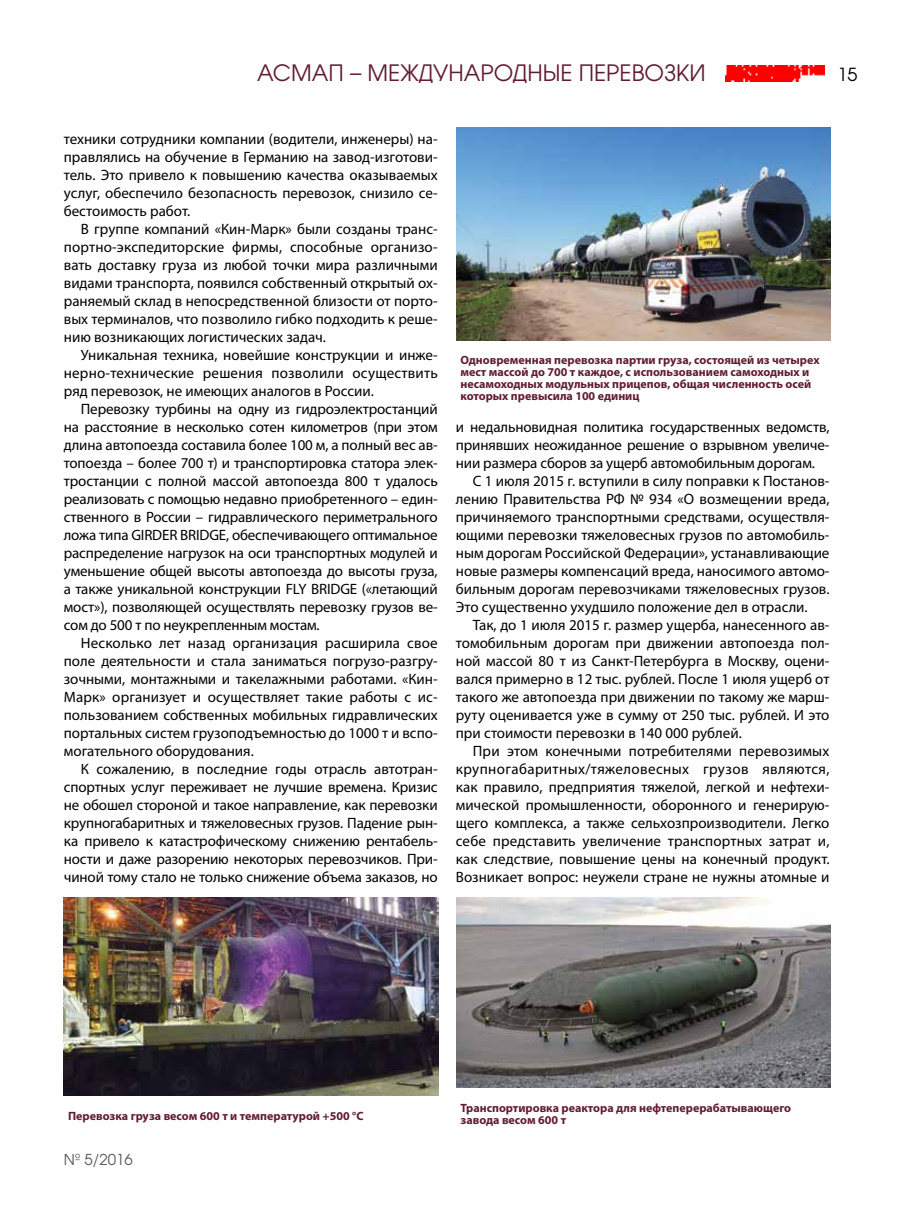
<style>
.page{position:relative;width:915px;height:1212px;background:#fff}
.page>*{position:absolute;margin:0;border:0;box-sizing:border-box;transform-origin:0 0}
.t1{font:22.5px "AG Avalanche C";color:#621c31}
.t2{font:18px "AG Avalanche C";color:#000}
.t3{font:15px/18px "Myriad Pro";color:#000;text-align:justify}
.t4{font:15px "Myriad Pro";letter-spacing:.025em;color:#000}
.t5{font:15px "AG Avalanche C";color:#58595b}
.t6{font:700 12px/12px "Myriad Pro";color:#621c31}
</style>
<div class="page">
<img style="left:725px;top:65px;width:99px;height:17px">
<img style="left:64px;top:897px;width:374px;height:199px">
<img style="left:456px;top:128px;width:374px;height:212px">
<img style="left:456px;top:897px;width:374px;height:190px">
<h1 class="t1" style="left:257px;top:59px;width:450px">АСМАП – МЕЖДУНАРОДНЫЕ ПЕРЕВОЗКИ</h1>
<p class="t2" style="left:837px;top:63px;width:21px">15</p>
<p class="t3" style="left:64px;top:130px;width:375px">техники сотрудники компании (водители, инженеры) на&shy;правлялись на обучение в Германию на завод-изготови&shy;тель. Это привело к повышению качества оказываемых услуг, обеспечило безопасность перевозок, снизило се&shy;бестоимость работ.</p>
<p class="t3" style="left:64px;top:220px;width:375px;text-indent:17px">В группе компаний «Кин-Марк» были созданы транс&shy;портно-экспедиторские фирмы, способные организо&shy;вать доставку груза из любой точки мира различными видами транспорта, появился собственный открытый ох&shy;раняемый склад в непосредственной близости от порто&shy;вых терминалов, что позволило гибко подходить к реше&shy;нию возникающих логистических задач.</p>
<p class="t3" style="left:64px;top:346px;width:375px;text-indent:17px">Уникальная техника, новейшие конструкции и инже&shy;нерно-технические решения позволили осуществить ряд перевозок, не имеющих аналогов в России.</p>
<p class="t3" style="left:64px;top:400px;width:375px;text-indent:17px">Перевозку турбины на одну из гидроэлектростанций на расстояние в несколько сотен километров (при этом длина автопоезда составила более 100 м, а полный вес ав&shy;топоезда – более 700 т) и транспортировка статора элек&shy;тростанции с полной массой автопоезда 800 т удалось реализовать с помощью недавно приобретенного – един&shy;ственного в России – гидравлического периметрального ложа типа GIRDER BRIDGE, обеспечивающего оптимальное распределение нагрузок на оси транспортных модулей и уменьшение общей высоты автопоезда до высоты груза, а также уникальной конструкции FLY BRIDGE («летающий мост»), позволяющей осуществлять перевозку грузов ве&shy;сом до 500 т по неукрепленным мостам.</p>
<p class="t3" style="left:64px;top:634px;width:375px;text-indent:17px">Несколько лет назад организация расширила свое поле деятельности и стала заниматься погрузо-разгру&shy;зочными, монтажными и такелажными работами. «Кин-Марк» организует и осуществляет такие работы с ис&shy;пользованием собственных мобильных гидравлических портальных систем грузоподъемностью до 1000 т и вспо&shy;могательного оборудования.</p>
<p class="t3" style="left:64px;top:760px;width:375px;text-indent:17px">К сожалению, в последние годы отрасль автотран&shy;спортных услуг переживает не лучшие времена. Кризис не обошел стороной и такое направление, как перевозки крупногабаритных и тяжеловесных грузов. Падение рын&shy;ка привело к катастрофическому снижению рентабель&shy;ности и даже разорению некоторых перевозчиков. При&shy;чиной тому стало не только снижение объема заказов, но</p>
<p class="t6" style="left:460px;top:354px;width:360px">Одновременная перевозка партии груза, состоящей из четырех мест массой до 700 т каждое, с использованием самоходных и несамоходных модульных прицепов, общая численность осей которых превысила 100 единиц</p>
<p class="t3" style="left:455px;top:418px;width:375px">и недальновидная политика государственных ведомств,</p>
<p class="t3" style="left:455px;top:436px;width:375px">принявших неожиданное решение о взрывном увеличе-</p>
<p class="t3" style="left:455px;top:454px;width:360px">нии размера сборов за ущерб автомобильным дорогам.</p>
<p class="t3" style="left:472px;top:472px;width:358px">С 1 июля 2015 г. вступили в силу поправки к Постанов-</p>
<p class="t3" style="left:455px;top:490px;width:375px">лению Правительства РФ № 934 «О возмещении вреда,</p>
<p class="t3" style="left:455px;top:508px;width:375px">причиняемого транспортными средствами, осуществля-</p>
<p class="t3" style="left:455px;top:526px;width:375px">ющими перевозки тяжеловесных грузов по автомобиль-</p>
<p class="t3" style="left:455px;top:544px;width:375px">ным дорогам Российской Федерации», устанавливающие</p>
<p class="t3" style="left:455px;top:562px;width:375px">новые размеры компенсаций вреда, наносимого автомо-</p>
<p class="t3" style="left:455px;top:580px;width:375px">бильным дорогам перевозчиками тяжеловесных грузов.</p>
<p class="t3" style="left:455px;top:598px;width:353px">Это существенно ухудшило положение дел в отрасли.</p>
<p class="t3" style="left:472px;top:616px;width:358px">Так, до 1 июля 2015 г. размер ущерба, нанесенного ав-</p>
<p class="t3" style="left:455px;top:634px;width:375px">томобильным дорогам при движении автопоезда пол-</p>
<p class="t3" style="left:455px;top:652px;width:375px">ной массой 80 т из Санкт-Петербурга в Москву, оцени-</p>
<p class="t3" style="left:455px;top:670px;width:375px">вался примерно в 12 тыс. рублей. После 1 июля ущерб от</p>
<p class="t3" style="left:455px;top:688px;width:375px">такого же автопоезда при движении по такому же марш-</p>
<p class="t3" style="left:455px;top:706px;width:375px">руту оценивается уже в сумму от 250 тыс. рублей. И это</p>
<p class="t3" style="left:455px;top:724px;width:287px">при стоимости перевозки в 140 000 рублей.</p>
<p class="t3" style="left:472px;top:742px;width:358px">При этом конечными потребителями перевозимых</p>
<p class="t4" style="left:455px;top:760px;width:375px">крупногабаритных/тяжеловесных грузов являются,</p>
<p class="t3" style="left:455px;top:778px;width:375px">как правило, предприятия тяжелой, легкой и нефтехи-</p>
<p class="t3" style="left:455px;top:796px;width:375px">мической промышленности, оборонного и генерирую-</p>
<p class="t3" style="left:455px;top:814px;width:375px">щего комплекса, а также сельхозпроизводители. Легко</p>
<p class="t3" style="left:455px;top:832px;width:375px">себе представить увеличение транспортных затрат и,</p>
<p class="t3" style="left:455px;top:850px;width:375px">как следствие, повышение цены на конечный продукт.</p>
<p class="t3" style="left:455px;top:868px;width:375px">Возникает вопрос: неужели стране не нужны атомные и</p>
<p class="t6" style="left:68px;top:1110px;width:297px">Перевозка груза весом 600 т и температурой +500 °С</p>
<p class="t5" style="left:64px;top:1150px;width:70px">№ 5/2016</p>
<p class="t6" style="left:460px;top:1101px;width:332px">Транспортировка реактора для нефтеперерабатывающего завода весом 600 т</p>
</div>
